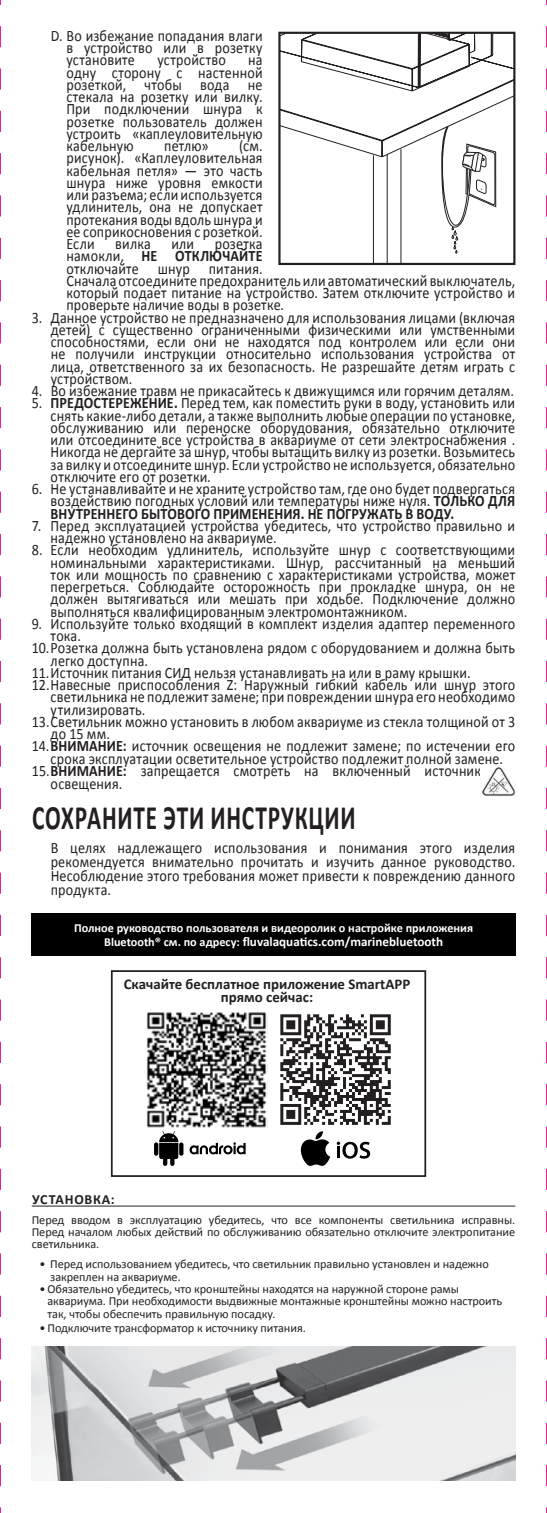
<style>
.page{position:relative;width:547px;height:1513px;background:#fff}
.page>*{position:absolute;margin:0;border:0;box-sizing:border-box;transform-origin:0 0}
.t1{font:700 34.3px "Calibri";letter-spacing:.03em;color:#231f20;scale:.68 1}
.t2{font:15.92px/12.2px "Calibri";letter-spacing:.015em;color:#231f20;text-align:justify;scale:.88 1}
.t3{font:700 14.88px/13.1px "Calibri";color:#231f20;text-align:center}
.t4{font:700 14px "Calibri";letter-spacing:.05em;color:#231f20}
.t5{font:700 13.12px "Calibri";color:#fff}
.t6{font:12.25px/12.2px "Calibri";letter-spacing:-.005em;color:#231f20}
.t7{font:700 12.25px "Calibri";color:#fff}
.s1{font-weight:700}
.s2{font-size:12.25px}
</style>
<div class="page">
<hr style="left:32px;top:1205px;width:483px;height:1px;background:#231f20">
<img style="left:32px;top:1346px;width:483px;height:134px">
<hr style="left:400px;top:149px;width:1px;height:115px;background:#231f20">
<hr style="left:386px;top:155px;width:1px;height:109px;background:#231f20">
<hr style="left:373px;top:155px;width:1px;height:109px;background:#231f20">
<svg style="left:281px;top:35px;width:231px;height:219px"></svg>
<div style="left:278px;top:32px;width:237px;height:233px;border:2px solid #231f20"></div>
<div style="left:31px;top:912px;width:485px;height:43px;background:#000"></div>
<div style="left:111px;top:970px;width:315px;height:206px;border:2px solid #231f20"></div>
<img style="left:146px;top:1012px;width:122px;height:116px">
<svg style="left:280px;top:1014px;width:110px;height:110px"></svg>
<svg style="left:179px;top:1142px;width:4px;height:13px"></svg>
<svg style="left:154px;top:1142px;width:4px;height:13px"></svg>
<svg style="left:159px;top:1131px;width:19px;height:34px"></svg>
<svg style="left:189px;top:1142px;width:56px;height:12px"></svg>
<svg style="left:301px;top:1131px;width:29px;height:34px"></svg>
<svg style="left:336px;top:1141px;width:34px;height:17px"></svg>
<img style="left:481px;top:767px;width:35px;height:30px">
<svg style="left:0;top:0;width:1px;height:1512px"></svg>
<svg style="left:546px;top:0;width:1px;height:1512px"></svg>
<p class="t2" style="left:66px;top:30px;width:224px;text-indent:-16px">D. Во избежание попадания влаги в устройство или в розетку установите</p>
<p class="t2" style="left:157px;top:54px;width:79px">устройство</p>
<p class="t2" style="left:66px;top:54px;width:224px;text-indent:182px">на одну сторону с настенной розеткой, чтобы вода не стекала на розетку или вилку.<br>При подключении шнура к розетке пользователь должен устроить «каплеуловительную кабельную</p>
<p class="t2" style="left:66px;top:140px;width:224px;text-indent:173px">(см. рисунок). «Каплеуловительная кабельная петля» — это часть шнура ниже уровня емкости или разъема; если используется удлинитель, она не допускает протекания воды вдоль шнура и ее соприкосновения с розеткой.<br>Если</p>
<p class="t2" style="left:164px;top:140px;width:52px">петлю»</p>
<p class="t2" style="left:66px;top:238px;width:511px;text-align:left;text-indent:148px">розетка<br>намокли, <span class="s1">НЕ ОТКЛЮЧАЙТЕ<br></span>отключайте шнур питания.<br>Сначала отсоедините предохранитель или автоматический выключатель, который подает питание на устройство. Затем отключите устройство и проверьте наличие воды в розетке.</p>
<p class="t2" style="left:51px;top:311px;width:529px;text-indent:-19px">3. Данное устройство не предназначено для использования лицами (включая детей) с существенно ограниченными физическими или умственными способностями, если они не находятся под контролем или если они не получили инструкции относительно использования устройства от лица, ответственного за их безопасность. Не разрешайте детям играть с устройством.</p>
<p class="t2" style="left:32px;top:385px;width:549px">4. Во избежание травм не прикасайтесь к движущимся или горячим деталям.</p>
<p class="t2" style="left:51px;top:397px;width:529px;text-indent:-19px">5. <span class="s1">ПРЕДОСТЕРЕЖЕНИЕ.</span> Перед тем, как поместить руки в воду, установить или снять какие-либо детали, а также выполнить любые операции по установке, обслуживанию или переноске оборудования, обязательно отключите или отсоедините все устройства в аквариуме от сети электроснабжения .<br>Никогда не дергайте за шнур, чтобы вытащить вилку из розетки. Возьмитесь за вилку и отсоедините шнур. Если устройство не используется, обязательно отключите его от розетки.</p>
<p class="t2" style="left:51px;top:483px;width:529px;text-indent:-19px">6. Не устанавливайте и не храните устройство там, где оно будет подвергаться воздействию погодных условий или температуры ниже нуля. <span class="s1">ТОЛЬКО ДЛЯ ВНУТРЕННЕГО БЫТОВОГО ПРИМЕНЕНИЯ. НЕ ПОГРУЖАТЬ В ВОДУ.</span></p>
<p class="t2" style="left:51px;top:519px;width:529px;text-indent:-19px">7. Перед эксплуатацией устройства убедитесь, что устройство правильно и надежно установлено на аквариуме.</p>
<p class="t2" style="left:51px;top:544px;width:529px;text-indent:-19px">8. Если необходим удлинитель, используйте шнур с соответствующими номинальными характеристиками. Шнур, рассчитанный на меньший ток или мощность по сравнению с характеристиками устройства, может перегреться. Соблюдайте осторожность при прокладке шнура, он не должен вытягиваться или мешать при ходьбе. Подключение должно выполняться квалифицированным электромонтажником.</p>
<p class="t2" style="left:32px;top:617px;width:550px">9. Используйте только входящий в комплект изделия адаптер переменного</p>
<p class="t2" style="left:51px;top:630px;width:36px">тока.</p>
<p class="t2" style="left:32px;top:642px;width:550px">10.Розетка должна быть установлена рядом с оборудованием и должна быть</p>
<p class="t2" style="left:51px;top:654px;width:112px">легко доступна.</p>
<p class="t2" style="left:32px;top:666px;width:500px">11.Источник питания СИД нельзя устанавливать на или в раму крышки.</p>
<p class="t2" style="left:32px;top:679px;width:550px">12.Навесные приспособления Z: Наружный гибкий кабель или шнур этого</p>
<p class="t2" style="left:51px;top:691px;width:529px">светильника не подлежит замене; при повреждении шнура его необходимо</p>
<p class="t2" style="left:51px;top:703px;width:109px">утилизировать.</p>
<p class="t2" style="left:32px;top:715px;width:550px">13.Светильник можно установить в любом аквариуме из стекла толщиной от 3</p>
<p class="t2" style="left:51px;top:728px;width:69px">до 15 мм.</p>
<p class="t2" style="left:32px;top:740px;width:550px">14.<span class="s1">ВНИМАНИЕ:</span> источник освещения не подлежит замене; по истечении его</p>
<p class="t2" style="left:51px;top:752px;width:515px">срока эксплуатации осветительное устройство подлежит полной замене.</p>
<p class="t2" style="left:32px;top:764px;width:512px">15.<span class="s1">ВНИМАНИЕ:</span> запрещается смотреть на включенный источник</p>
<p class="t2" style="left:51px;top:778px;width:83px">освещения.</p>
<h1 class="t1" style="left:32px;top:795px;width:477px">СОХРАНИТЕ ЭТИ ИНСТРУКЦИИ</h1>
<p class="t2" style="left:51px;top:841px;width:529px;line-height:14px">В целях надлежащего использования и понимания этого изделия рекомендуется внимательно прочитать и изучить данное руководство.<br>Несоблюдение этого требования может привести к повреждению данного продукта.</p>
<p class="t2" style="left:115px;top:238px;width:42px">вилка</p>
<p class="t2" style="left:171px;top:238px;width:27px">или</p>
<p class="t7" style="left:74px;top:920px;width:400px">Полное руководство пользователя и видеоролик о настройке приложения</p>
<p class="t5" style="left:104px;top:933px;width:340px"><span class="s2">Bluetooth® см. по адресу:</span> fluvalaquatics.com/marinebluetooth</p>
<p class="t3" style="left:124px;top:977px;width:288px">Скачайте бесплатное приложение SmartAPP прямо сейчас:</p>
<p class="t4" style="left:32px;top:1190px;width:84px">УСТАНОВКА:</p>
<p class="t6" style="left:32px;top:1213px;width:485px;text-align:justify">Перед вводом в эксплуатацию убедитесь, что все компоненты светильника исправны.<br>Перед началом любых действий по обслуживанию обязательно отключите электропитание светильника.</p>
<p class="t6" style="left:50px;top:1258px;width:440px;text-indent:-11px">• Перед использованием убедитесь, что светильник правильно установлен и надежно закреплен на аквариуме.</p>
<p class="t6" style="left:47px;top:1282px;width:456px;text-indent:-8px">•Обязательно убедитесь, что кронштейны находятся на наружной стороне рамы аквариума. При необходимости выдвижные монтажные кронштейны можно настроить так, чтобы обеспечить правильную посадку.</p>
<p class="t6" style="left:40px;top:1321px;width:268px">•Подключите трансформатор к источнику питания.</p>
</div>
